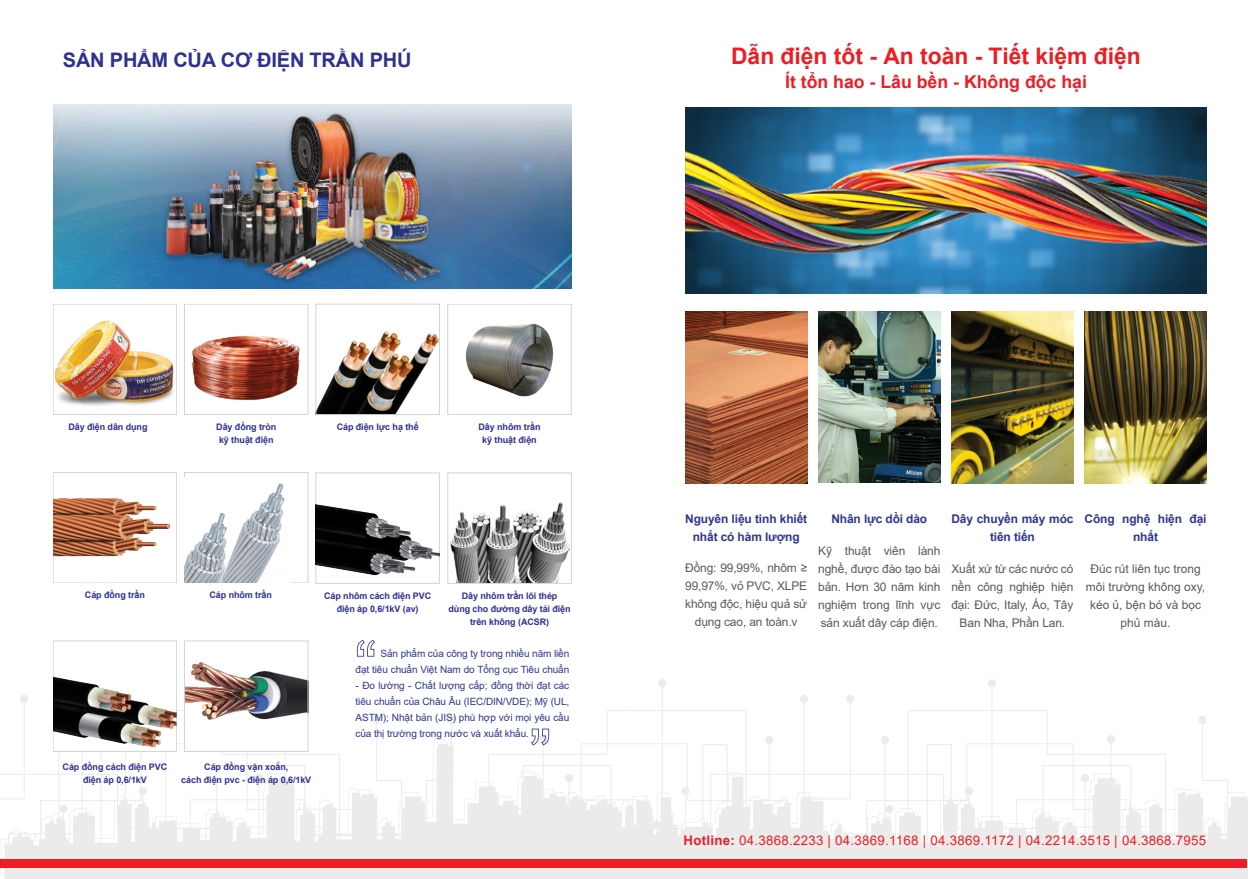
<style>
.page{position:relative;width:1248px;height:879px;background:#fff}
.page>*{position:absolute;margin:0;border:0;box-sizing:border-box;transform-origin:0 0}
.t1{font:700 22.8px "Arial";color:#ed1d24}
.t2{font:700 20px "Arial";letter-spacing:-.01em;color:#2e3092}
.t3{font:700 17.7px "Arial";color:#ed1d24}
.t4{font:13.3px "Arial";letter-spacing:.02em;color:#ed1d24}
.t5{font:11.9px/17.9px "Arial";letter-spacing:-.01em;color:#58595b;text-align:center}
.t6{font:700 11.9px/17.9px "Arial";letter-spacing:-.01em;color:#2e368f;text-align:center}
.t7{font:10px/16px "Arial";letter-spacing:-.01em;color:#2e368f;text-align:right}
.t8{font:700 9px/12.9px "Arial";letter-spacing:-.01em;color:#2e3092;text-align:center}
.s1{font-weight:700}
</style>
<div class="page">
<svg style="left:0;top:679px;width:624px;height:200px"></svg>
<div style="left:0;top:859px;width:624px;height:8px;background:#ed1d24"></div>
<img style="left:53px;top:104px;width:518px;height:184px">
<div style="left:53px;top:304px;width:124px;height:110px;border:1px solid #d1d3d4"></div>
<img style="left:55px;top:320px;width:122px;height:88px">
<div style="left:184px;top:304px;width:124px;height:110px;border:1px solid #d1d3d4"></div>
<img style="left:184px;top:322px;width:124px;height:90px">
<div style="left:184px;top:472px;width:124px;height:111px;border:1px solid #d1d3d4"></div>
<img style="left:185px;top:478px;width:104px;height:104px">
<div style="left:447px;top:304px;width:124px;height:110px;border:1px solid #d1d3d4"></div>
<img style="left:447px;top:317px;width:124px;height:85px">
<div style="left:316px;top:473px;width:123px;height:110px;border:1px solid #d1d3d4"></div>
<img style="left:316px;top:496px;width:123px;height:87px">
<div style="left:53px;top:641px;width:124px;height:110px;border:1px solid #d1d3d4"></div>
<img style="left:53px;top:664px;width:124px;height:87px">
<div style="left:448px;top:473px;width:123px;height:110px;border:1px solid #d1d3d4"></div>
<img style="left:450px;top:503px;width:119px;height:80px">
<div style="left:53px;top:472px;width:124px;height:111px;border:1px solid #d1d3d4"></div>
<img style="left:53px;top:493px;width:123px;height:68px">
<img style="left:317px;top:331px;width:120px;height:82px">
<div style="left:315px;top:304px;width:124px;height:111px;border:1px solid #d1d3d4"></div>
<img style="left:186px;top:662px;width:120px;height:87px">
<div style="left:184px;top:641px;width:124px;height:110px;border:1px solid #d1d3d4"></div>
<svg style="left:357px;top:640px;width:18px;height:16px"></svg>
<svg style="left:531px;top:728px;width:18px;height:17px"></svg>
<svg style="left:624px;top:679px;width:623px;height:200px"></svg>
<div style="left:624px;top:859px;width:622px;height:8px;background:#ed1d24"></div>
<img style="left:685px;top:312px;width:122px;height:171px">
<img style="left:818px;top:312px;width:122px;height:171px">
<img style="left:951px;top:312px;width:122px;height:171px">
<img style="left:1084px;top:312px;width:122px;height:171px">
<img style="left:685px;top:107px;width:521px;height:186px">
<h2 class="t2" style="left:63px;top:46px;width:350px">SẢN PHẨM CỦA CƠ ĐIỆN TRẦN PHÚ</h2>
<h1 class="t1" style="left:731px;top:40px;width:411px">Dẫn điện tốt - An toàn - Tiết kiệm điện</h1>
<h3 class="t3" style="left:785px;top:69px;width:303px">Ít tổn hao - Lâu bền - Không độc hại</h3>
<p class="t8" style="left:68px;top:420px;width:81px">Dây điện dân dụng</p>
<p class="t8" style="left:216px;top:421px;width:61px">Dây đồng tròn kỹ thuật điện</p>
<p class="t8" style="left:337px;top:421px;width:83px">Cáp điện lực hạ thế</p>
<p class="t8" style="left:478px;top:421px;width:63px">Dây nhôm trần kỹ thuật điện</p>
<p class="t8" style="left:85px;top:589px;width:61px">Cáp đồng trần</p>
<p class="t8" style="left:209px;top:589px;width:64px">Cáp nhôm trần</p>
<p class="t8" style="left:324px;top:589px;width:109px">Cáp nhôm cách điện PVC điện áp 0,6/1kV (av)</p>
<p class="t8" style="left:448px;top:589px;width:124px">Dây nhôm trần lõi thép<br>dùng cho đường dây tải điện trên không (ACSR)</p>
<p class="t8" style="left:63px;top:761px;width:106px">Cáp đồng cách điện PVC điện áp 0,6/1kV</p>
<p class="t8" style="left:181px;top:761px;width:131px">Cáp đồng vặn xoắn,<br>cách điện pvc - điện áp 0,6/1kV</p>
<p class="t7" style="left:355px;top:645px;width:215px">Sản phẩm của công ty trong nhiều năm liền<br>đạt tiêu chuẩn Việt Nam do Tổng cục Tiêu chuẩn</p>
<p class="t7" style="left:355px;top:677px;width:215px;text-align:justify">- Đo lường - Chất lượng cấp; đồng thời đạt các tiêu chuẩn của Châu Âu (IEC/DIN/VDE); Mỹ (UL, ASTM); Nhật bản (JIS) phù hợp với mọi yêu cầu của thị trường trong nước và xuất khẩu.</p>
<p class="t6" style="left:685px;top:510px;width:124px">Nguyên liệu tinh khiết nhất có hàm lượng</p>
<p class="t5" style="left:685px;top:559px;width:124px">Đồng: 99,99%, nhôm ≥<br>99,97%, vỏ PVC, XLPE không độc, hiệu quả sử dụng cao, an toàn.v</p>
<p class="t6" style="left:831px;top:510px;width:97px">Nhân lực dồi dào</p>
<p class="t5" style="left:818px;top:542px;width:124px;text-align:justify">Kỹ thuật viên lành nghề, được đào tạo bài bản. Hơn 30 năm kinh nghiệm trong lĩnh vực sản xuất dây cáp điện.</p>
<p class="t6" style="left:951px;top:510px;width:124px">Dây chuyền máy móc tiên tiến</p>
<p class="t5" style="left:951px;top:559px;width:124px">Xuất xứ từ các nước có nền công nghiệp hiện đại: Đức, Italy, Áo, Tây<br>Ban Nha, Phần Lan.</p>
<p class="t6" style="left:1084px;top:510px;width:124px">Công nghệ hiện đại nhất</p>
<p class="t5" style="left:1085px;top:559px;width:121px">Đúc rút liên tục trong môi trường không oxy, kéo ủ, bện bó và bọc phủ màu.</p>
<p class="t4" style="left:683px;top:831px;width:524px"><span class="s1">Hotline:</span> 04.3868.2233 | 04.3869.1168 | 04.3869.1172 | 04.2214.3515 | 04.3868.7955</p>
</div>
